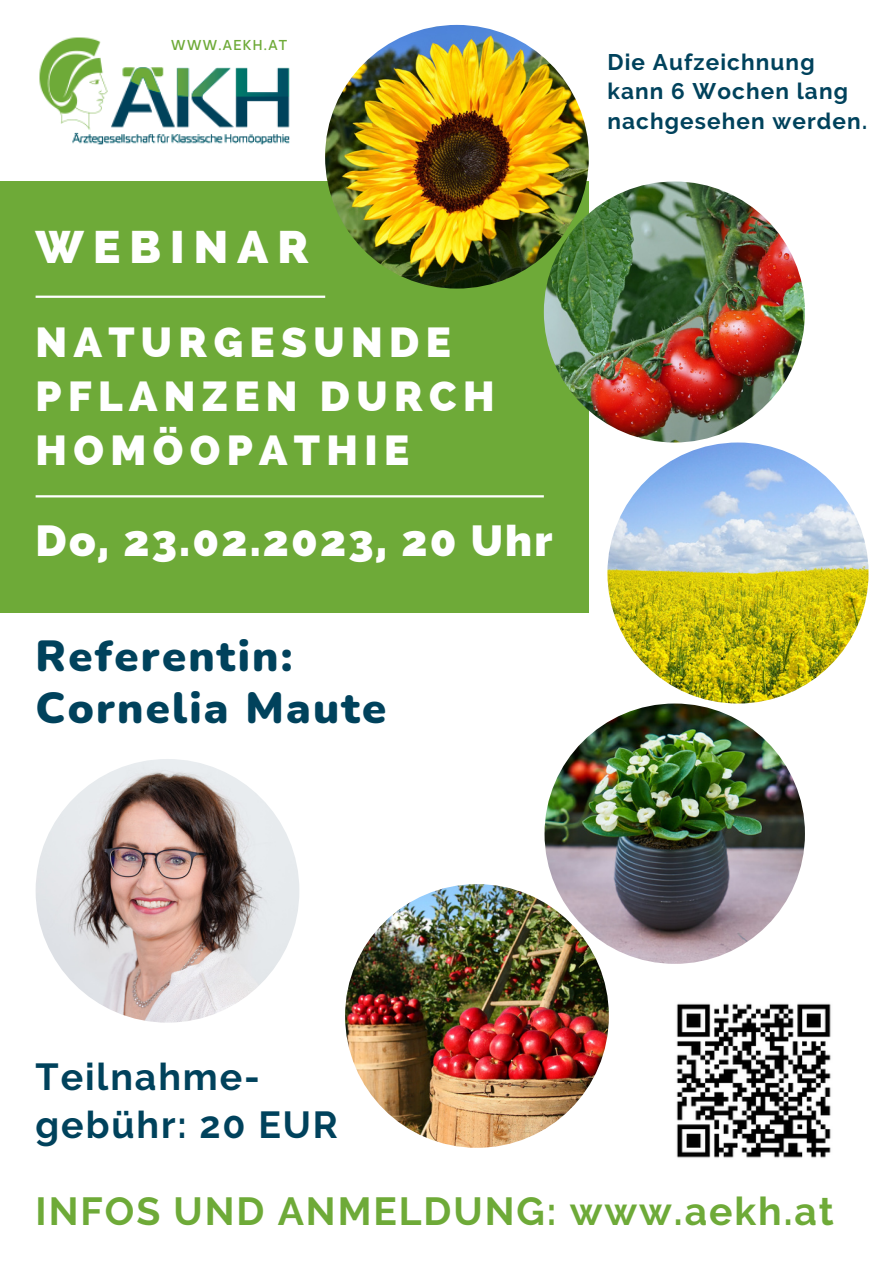
<style>
.page{position:relative;width:894px;height:1264px;background:#fff}
.page>*{position:absolute;margin:0;border:0;box-sizing:border-box;transform-origin:0 0}
.t1{font:800 45.75px "Raleway";letter-spacing:.2em;color:#fff}
.t2{font:900 43.5px/51.8px "Nunito";letter-spacing:.05em;color:#00425c}
.t3{font:800 43.5px "Raleway";letter-spacing:.05em;color:#fff}
.t4{font:800 42px/54px "Raleway";letter-spacing:.15em;color:#fff}
.t5{font:700 39px "Raleway";letter-spacing:.05em;color:#6eaa38}
.t6{font:700 37.5px/48.4px "Raleway";letter-spacing:.05em;color:#00425c}
.t7{font:700 22.5px/29.2px "Raleway";letter-spacing:.05em;color:#00425c}
.t8{font:500 13.2px "Open Sauce One";letter-spacing:.1em;color:#6eaa38}
</style>
<div class="page">
<div style="left:0;top:181px;width:588px;height:432px;background:#6eaa38"></div>
<hr style="left:36px;top:295px;width:289px;height:3px;background:#fff">
<hr style="left:36px;top:495px;width:507px;height:2px;background:#fff">
<img style="left:325px;top:25px;width:263px;height:263px;border-radius:50%">
<img style="left:543px;top:181px;width:261px;height:261px;border-radius:50%">
<img style="left:345px;top:884px;width:263px;height:263px;border-radius:50%">
<img style="left:544px;top:703px;width:260px;height:260px;border-radius:50%">
<img style="left:607px;top:442px;width:261px;height:261px;border-radius:50%">
<img style="left:36px;top:759px;width:263px;height:263px;border-radius:50%">
<img style="left:676px;top:1003px;width:155px;height:155px">
<img style="left:39px;top:37px;width:251px;height:108px">
<p class="t8" style="left:171px;top:37px;width:117px">WWW.AEKH.AT</p>
<h1 class="t1" style="left:36px;top:220px;width:274px">WEBINAR</h1>
<h3 class="t4" style="left:36px;top:315px;width:460px">NATURGESUNDE<br>PFLANZEN DURCH<br>HOMÖOPATHIE</h3>
<h2 class="t3" style="left:36px;top:515px;width:518px">Do, 23.02.2023, 20 Uhr</h2>
<h2 class="t2" style="left:36px;top:631px;width:352px">Referentin:<br>Cornelia Maute</h2>
<p class="t7" style="left:607px;top:47px;width:261px">Die Aufzeichnung kann 6 Wochen lang nachgesehen werden.</p>
<h3 class="t6" style="left:36px;top:1052px;width:303px">Teilnahme&shy;gebühr: 20 EUR</h3>
<h3 class="t5" style="left:36px;top:1188px;width:799px">INFOS UND ANMELDUNG: www.aekh.at</h3>
</div>
